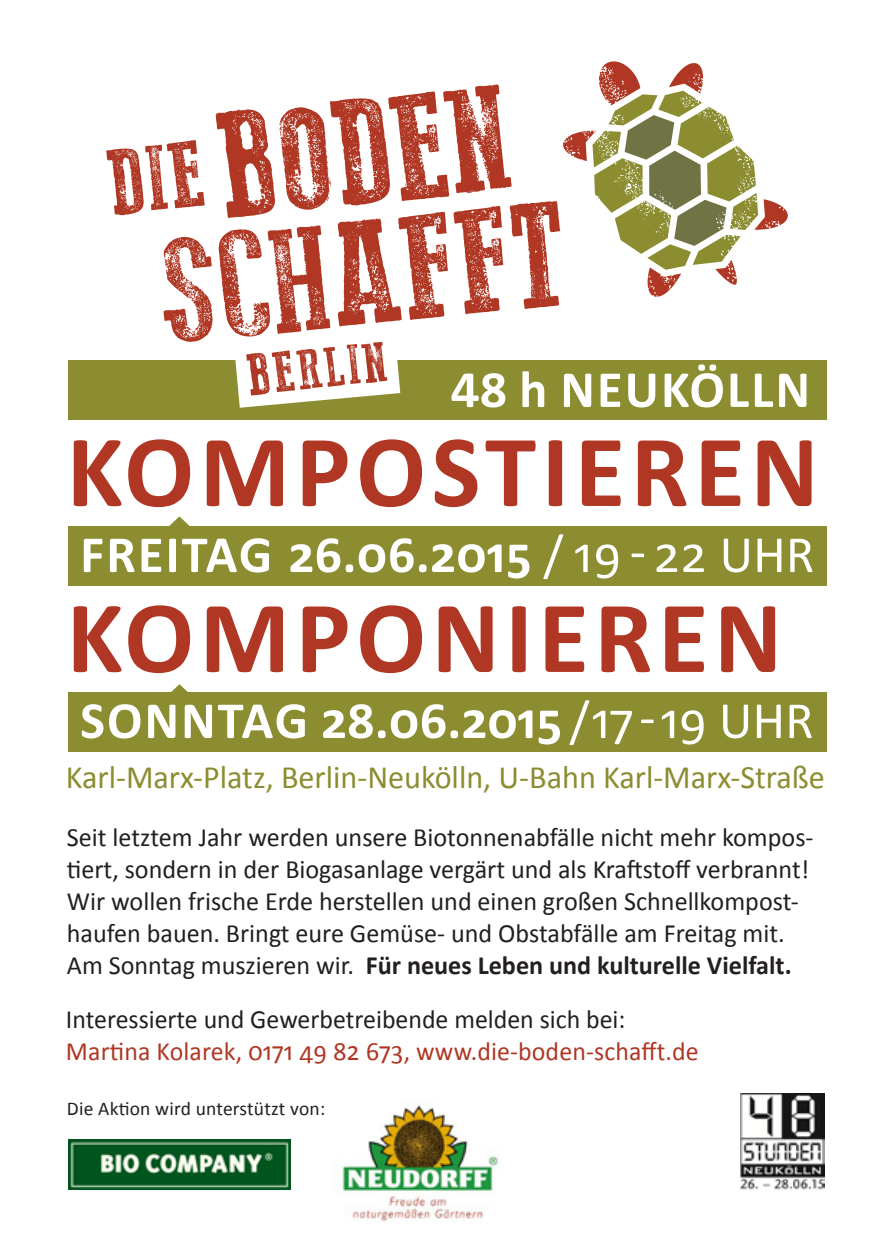
<style>
.page{position:relative;width:893px;height:1259px;background:#fff}
.page>*{position:absolute;margin:0;border:0;box-sizing:border-box;transform-origin:0 0}
.t1{font:700 103.5px "Calibri";letter-spacing:.055em;color:#af3723}
.t2{font:700 52.5px "Calibri";letter-spacing:.005em;color:#fff}
.t3{font:700 52.5px "Calibri";letter-spacing:.04em;color:#fff}
.t4{font:32.7px "Calibri";color:#8c8d31}
.t5{font:26.4px/32.1px "Calibri";color:#231f20}
.t6{font:26.4px "Calibri";letter-spacing:.005em;color:#af3723}
.t7{font:19.5px "Calibri";letter-spacing:.01em;color:#231f20}
.s1{font-weight:400}
.s2{font-weight:700}
</style>
<div class="page">
<div style="left:68px;top:360px;width:759px;height:60px;background:#8c8d31"></div>
<div style="left:68px;top:526px;width:759px;height:60px;background:#8c8d31"></div>
<div style="left:68px;top:692px;width:759px;height:60px;background:#8c8d31"></div>
<svg style="left:164px;top:201px;width:396px;height:141px"></svg>
<svg style="left:106px;top:84px;width:406px;height:134px"></svg>
<svg style="left:225px;top:232px;width:175px;height:176px"></svg>
<svg style="left:563px;top:61px;width:225px;height:236px"></svg>
<svg style="left:169px;top:516px;width:21px;height:10px"></svg>
<svg style="left:171px;top:684px;width:17px;height:8px"></svg>
<img style="left:68px;top:1139px;width:222px;height:50px">
<img style="left:740px;top:1093px;width:85px;height:97px">
<img style="left:342px;top:1105px;width:160px;height:117px">
<h2 class="t3" style="left:451px;top:357px;width:354px">48 H NEUKÖLLN</h2>
<h1 class="t1" style="left:67px;top:407px;width:739px">KOMPOSTIEREN</h1>
<h2 class="t2" style="left:80px;top:522px;width:736px">FREITAG 26.06.2015 <span class="s1">/ 19 - 22 Uhr</span></h2>
<h1 class="t1" style="left:67px;top:573px;width:703px">KOMPONIEREN</h1>
<h2 class="t2" style="left:80px;top:688px;width:735px">SONNTAG 28.06.2015 <span class="s1">/ 17-19 Uhr</span></h2>
<p class="t4" style="left:66px;top:757px;width:760px">Karl-Marx-Platz, Berlin-Neukölln, U-Bahn Karl-Marx-Straße</p>
<p class="t5" style="left:67px;top:819px;width:748px">Seit letztem Jahr werden unsere Biotonnenabfälle nicht mehr kompos&shy;tiert, sondern in der Biogasanlage vergärt und als Kraftstoff verbrannt!<br>Wir wollen frische Erde herstellen und einen großen Schnellkompost&shy;haufen bauen. Bringt eure Gemüse- und Obstabfälle am Freitag mit.<br>Am Sonntag muszieren wir. <span class="s2">FÜR NEUES LEBEN UND KULTURELLE VIELFALT.</span></p>
<p class="t5" style="left:66px;top:1002px;width:561px">Interessierte und Gewerbetreibende melden sich bei:</p>
<p class="t6" style="left:66px;top:1035px;width:634px">Martina Kolarek, 0171 49 82 673, www.die-boden-schafft.de</p>
<p class="t7" style="left:67px;top:1096px;width:260px">Die Aktion wird unterstützt von:</p>
</div>
